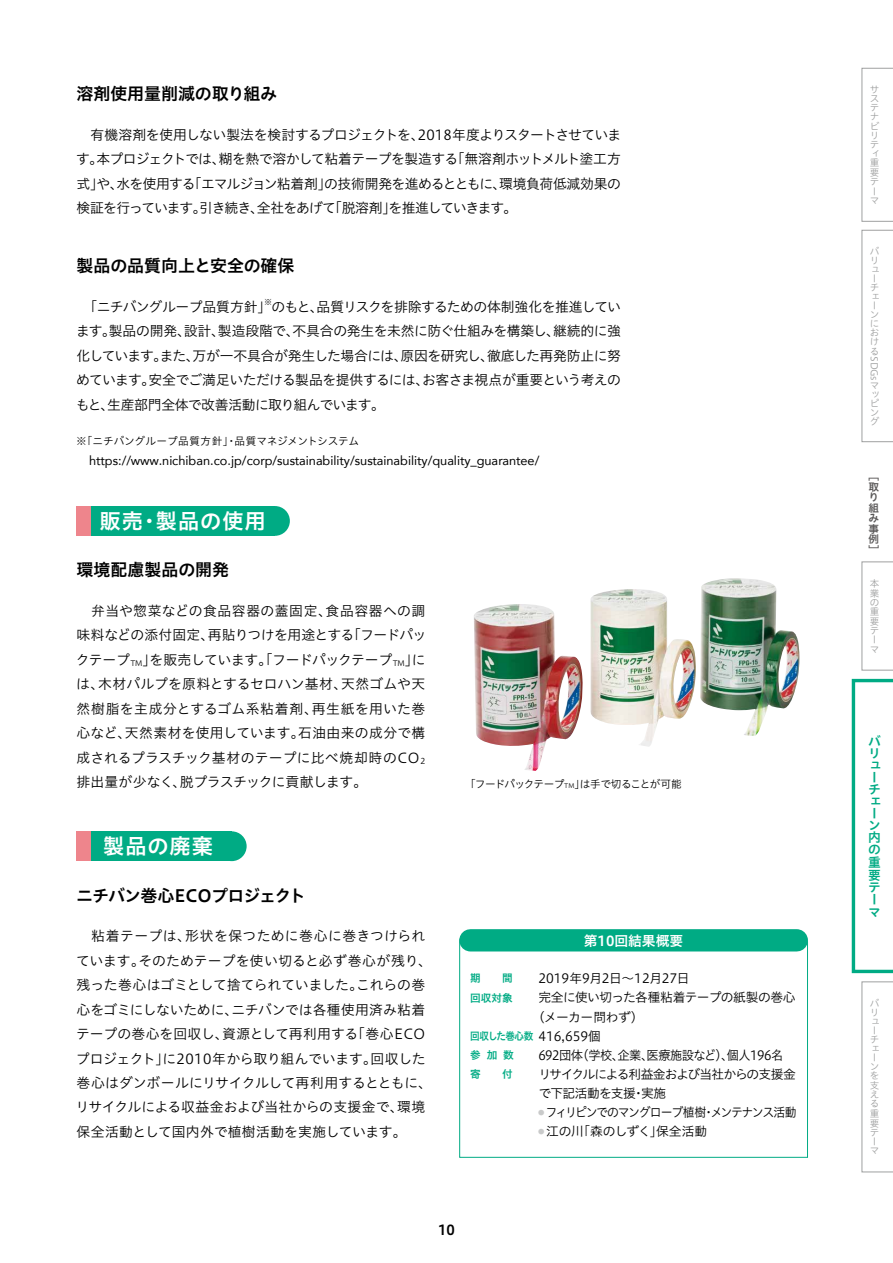
<style>
.page{position:relative;width:893px;height:1263px;background:#fff}
.page>*{position:absolute;margin:0;border:0;box-sizing:border-box;transform-origin:0 0}
.t1{font:21.3px "Hiragino UD Sans Std W6";letter-spacing:.035em;color:#fff}
.t2{font:16.95px "Hiragino UD Sans Std W6";letter-spacing:-.015em;color:#000}
.t3{font:16.95px "Hiragino UD Sans Std W6";letter-spacing:-.05em;color:#000}
.t4{font:13.8px/24.5px "Hiragino UD Sans Std W3";letter-spacing:-.015em;color:#000;text-align:justify}
.t5{font:13.8px "Hiragino UD Sans Std W6";color:#fff}
.t6{font:13.8px "Hiragino UD Sans Std W6";color:#000}
.t7{font:12.75px "Avenir";color:#000}
.t8{font:12.75px "Hiragino UD Sans Std W3";letter-spacing:-.04em;color:#000}
.t9{font:12.75px/19.2px "Hiragino UD Sans Std W3";letter-spacing:-.07em;color:#000}
.t10{font:12.75px "Hiragino UD Sans Std W3";letter-spacing:-.04em;color:#000;scale:.96 1}
.t11{font:12.75px "Hiragino UD Sans Std W3";letter-spacing:-.115em;color:#000;scale:.93 1}
.t12{font:12.75px "Hiragino UD Sans Std W3";color:#000}
.t13{font:12.75px/12.1px "Hiragino UD Sans Std W6";color:#00ab84}
.t14{font:12.75px "Hiragino UD Sans Std W3";letter-spacing:-.015em;color:#000}
.t15{font:10.65px "Hiragino UD Sans Std W3";letter-spacing:-.02em;color:#000}
.t16{font:10.65px "Hiragino UD Sans Std W3";letter-spacing:-.055em;color:#000}
.t17{font:10.65px "Hiragino UD Sans Std W6";color:#00ab84}
.t18{font:10.65px/10.5px "Hiragino UD Sans Std W6";color:#595757}
.t19{font:9.6px/9.1px "Hiragino UD Sans Std W3";color:#9fa0a0}
.t20{font:8.1px "Hiragino UD Sans Std W3";color:#000}
.s1{font-size:7.5px}
.s2{font-size:8.1px}
.s3{font-size:6.15px}
.s4{font-family:"Hiragino UD Sans Std W6";font-size:10.65px;color:#00ab84}
</style>
<div class="page">
<img style="left:474px;top:578px;width:325px;height:193px">
<div style="left:91px;top:506px;width:184px;height:30px;background:#00ab84"></div>
<div style="left:260px;top:506px;width:30px;height:30px;background:#00ab84;border-radius:50%"></div>
<div style="left:77px;top:506px;width:14px;height:30px;background:#ee858c"></div>
<svg style="left:852px;top:679px;width:41px;height:294px"></svg>
<svg style="left:862px;top:562px;width:31px;height:108px"></svg>
<svg style="left:862px;top:982px;width:31px;height:190px"></svg>
<svg style="left:862px;top:230px;width:31px;height:212px"></svg>
<svg style="left:862px;top:68px;width:31px;height:154px"></svg>
<div style="left:91px;top:831px;width:141px;height:30px;background:#00ab84"></div>
<div style="left:217px;top:831px;width:30px;height:30px;background:#00ab84;border-radius:50%"></div>
<div style="left:77px;top:831px;width:14px;height:30px;background:#ee858c"></div>
<svg style="left:459px;top:933px;width:349px;height:225px"></svg>
<div style="left:470px;top:929px;width:327px;height:22px;background:#00ab84"></div>
<p class="t2" style="left:77px;top:81px;width:202px">溶剤使用量削減の取り組み</p>
<p class="t4" style="left:76px;top:122px;width:547px">　有機溶剤を使用しない製法を検討するプロジェクトを、2018年度よりスタートさせています。本プロジェクトでは、糊を熱で溶かして粘着テープを製造する「無溶剤ホットメルト塗工方式」や、水を使用する「エマルジョン粘着剤」の技術開発を進めるとともに、環境負荷低減効果の検証を行っています。引き続き、全社をあげて「脱溶剤」を推進していきます。</p>
<p class="t2" style="left:77px;top:253px;width:220px">製品の品質向上と安全の確保</p>
<p class="t20" style="left:264px;top:296px;width:10px">※</p>
<p class="t4" style="left:76px;top:318px;width:547px">ます。製品の開発、設計、製造段階で、不具合の発生を未然に防ぐ仕組みを構築し、継続的に強化しています。また、万が一不具合が発生した場合には、原因を研究し、徹底した再発防止に努めています。安全でご満足いただける製品を提供するには、お客さま視点が重要という考えのもと、生産部門全体で改善活動に取り組んでいます。</p>
<p class="t15" style="left:76px;top:433px;width:284px">※「ニチバングループ品質方針」・品質マネジメントシステム</p>
<p class="t7" style="left:89px;top:450px;width:452px">https://www.nichiban.co.jp/corp/sustainability/sustainability/quality_guarantee/</p>
<p class="t4" style="left:77px;top:294px;width:546px">　「ニチバングループ品質方針」のもと、品質リスクを排除するための体制強化を推進してい</p>
<h1 class="t1" style="left:100px;top:505px;width:168px">販売・製品の使用</h1>
<p class="t2" style="left:77px;top:557px;width:154px">環境配慮製品の開発</p>
<p class="t4" style="left:76px;top:598px;width:352px">　弁当や惣菜などの食品容器の蓋固定、食品容器への調味料などの添付固定、再貼りつけを用途とする「フードパックテープ<span class="s1">TM</span>」を販売しています。「フードパックテープ<span class="s1">TM</span>」には、木材パルプを原料とするセロハン基材、天然ゴムや天然樹脂を主成分とするゴム系粘着剤、再生紙を用いた巻心など、天然素材を使用しています。石油由来の成分で構成されるプラスチック基材のテープに比べ焼却時のCO<span class="s2">2</span>排出量が少なく、脱プラスチックに貢献します。</p>
<h1 class="t1" style="left:103px;top:830px;width:111px">製品の廃棄</h1>
<p class="t3" style="left:76px;top:882px;width:231px">ニチバン巻心ECOプロジェクト</p>
<p class="t4" style="left:76px;top:923px;width:358px;text-align:left">　粘着テープは、形状を保つために巻心に巻きつけられています。そのためテープを使い切ると必ず巻心が残り、残った巻心はゴミとして捨てられていました。これらの巻心をゴミにしないために、ニチバンでは各種使用済み粘着テープの巻心を回収し、資源として再利用する「巻心ECOプロジェクト」に2010年から取り組んでいます。回収した巻心はダンボールにリサイクルして再利用するとともに、リサイクルによる収益金および当社からの支援金で、環境保全活動として国内外で植樹活動を実施しています。</p>
<p class="t16" style="left:465px;top:775px;width:218px">「フードパックテープ<span class="s3">TM</span>」は手で切ることが可能</p>
<p class="t5" style="left:584px;top:930px;width:101px">第10回結果概要</p>
<p class="t17" style="left:470px;top:970px;width:44px">期　　間</p>
<p class="t12" style="left:538px;top:969px;width:153px">2019年9月2日〜12月27日</p>
<p class="t17" style="left:470px;top:989px;width:44px">回収対象</p>
<p class="t8" style="left:538px;top:988px;width:259px">完全に使い切った各種粘着テープの紙製の巻心</p>
<p class="t8" style="left:538px;top:1007px;width:107px">(メーカー問わず）</p>
<p class="t8" style="left:470px;top:1026px;width:132px"><span class="s4">回収した巻心数</span> 416,659個</p>
<p class="t17" style="left:470px;top:1047px;width:45px">参加数</p>
<p class="t10" style="left:538px;top:1045px;width:257px">692団体（学校、企業、医療施設など）、個人196名</p>
<p class="t17" style="left:470px;top:1066px;width:44px">寄　　付</p>
<p class="t9" style="left:538px;top:1064px;width:259px">リサイクルによる利益金および当社からの支援金で下記活動を支援・実施</p>
<p class="t11" style="left:538px;top:1103px;width:279px"><sup>●</sup> フィリピンでのマングローブ植樹・メンテナンス活動</p>
<p class="t14" style="left:538px;top:1122px;width:170px"><sup>●</sup> 江の川「森のしずく」保全活動</p>
<p class="t6" style="left:438px;top:1219px;width:18px">10</p>
<p class="t19" style="left:870px;top:85px;width:11px">サステナビリティ重要テーマ</p>
<p class="t19" style="left:870px;top:246px;width:11px">バリューチェーンにおける</p>
<p class="t19" style="left:880px;top:356px;width:27px;rotate:90deg">SDGs</p>
<p class="t19" style="left:870px;top:380px;width:11px;text-align:justify">マッピング</p>
<p class="t18" style="left:869px;top:470px;width:12px">［取り組み事例］</p>
<p class="t19" style="left:870px;top:578px;width:11px">本業の重要テーマ</p>
<p class="t13" style="left:868px;top:734px;width:14px">バリューチェーン内の重要テーマ</p>
<p class="t19" style="left:870px;top:998px;width:11px">バリューチェーンを支える重要テーマ</p>
</div>
